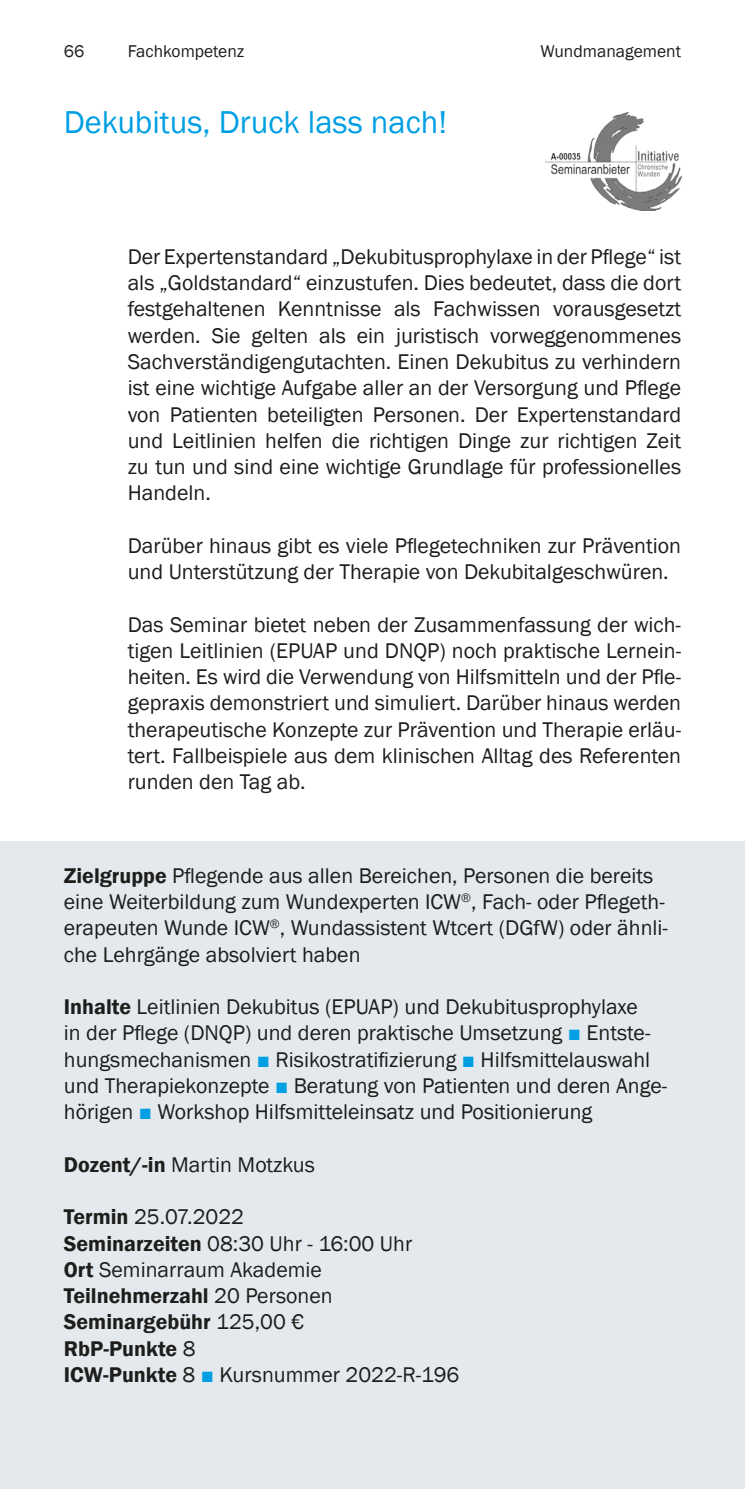
<style>
.page{position:relative;width:745px;height:1489px;background:#fff}
.page>*{position:absolute;margin:0;border:0;box-sizing:border-box;transform-origin:0 0}
.t1{font:32.5px "Franklin Gothic";color:#009fe3}
.t2{font:22px/26.2px "Franklin Gothic";color:#1d1d1b}
.t3{font:17.5px "Franklin Gothic";color:#1d1d1b}
.s1{font-weight:600}
.s2{color:#009fe3}
</style>
<div class="page">
<div style="left:0;top:841px;width:744px;height:647px;background:#e4e9ed"></div>
<img style="left:545px;top:112px;width:135px;height:99px">
<p class="t3" style="left:64px;top:40px;width:22px">66</p>
<p class="t3" style="left:128px;top:40px;width:118px">Fachkompetenz</p>
<p class="t3" style="left:540px;top:40px;width:142px">Wundmanagement</p>
<h1 class="t1" style="left:64px;top:102px;width:384px">Dekubitus, Druck lass nach!</h1>
<p class="t2" style="left:128px;top:244px;width:554px;text-align:justify">Der Expertenstandard „Dekubitusprophylaxe in der Pflege“ ist als „Goldstandard“ einzustufen. Dies bedeutet, dass die dort festgehaltenen Kenntnisse als Fachwissen vorausgesetzt werden. Sie gelten als ein juristisch vorweggenommenes Sachverständigengutachten. Einen Dekubitus zu verhindern ist eine wichtige Aufgabe aller an der Versorgung und Pflege von Patienten beteiligten Personen. Der Expertenstandard und Leitlinien helfen die richtigen Dinge zur richtigen Zeit zu tun und sind eine wichtige Grundlage für professionelles Handeln.</p>
<p class="t2" style="left:128px;top:533px;width:554px">Darüber hinaus gibt es viele Pflegetechniken zur Prävention und Unterstützung der Therapie von Dekubitalgeschwüren.</p>
<p class="t2" style="left:128px;top:611px;width:554px;text-align:justify">Das Seminar bietet neben der Zusammenfassung der wich&shy;tigen Leitlinien (EPUAP und DNQP) noch praktische Lernein&shy;heiten. Es wird die Verwendung von Hilfsmitteln und der Pfle&shy;gepraxis demonstriert und simuliert. Darüber hinaus werden therapeutische Konzepte zur Prävention und Therapie erläu&shy;tert. Fallbeispiele aus dem klinischen Alltag des Referenten runden den Tag ab.</p>
<p class="t2" style="left:64px;top:862px;width:605px"><span class="s1">Zielgruppe</span> Pflegende aus allen Bereichen, Personen die bereits eine Weiterbildung zum Wundexperten ICW<sup>®</sup>, Fach- oder Pflegeth&shy;erapeuten Wunde ICW<sup>®</sup>, Wundassistent Wtcert (DGfW) oder ähnli&shy;che Lehrgänge absolviert haben</p>
<p class="t2" style="left:64px;top:994px;width:604px"><span class="s1">Inhalte</span> Leitlinien Dekubitus (EPUAP) und Dekubitusprophylaxe<br>in der Pflege (DNQP) und deren praktische Umsetzung <span class="s2">■</span> Entste&shy;hungsmechanismen <span class="s2">■</span> Risikostratifizierung <span class="s2">■</span> Hilfsmittelauswahl und Therapiekonzepte <span class="s2">■</span> Beratung von Patienten und deren Ange&shy;hörigen <span class="s2">■</span> Workshop Hilfsmitteleinsatz und Positionierung</p>
<p class="t2" style="left:64px;top:1151px;width:252px"><span class="s1">Dozent/-in</span> Martin Motzkus</p>
<p class="t2" style="left:64px;top:1204px;width:397px"><span class="s1">Termin</span> 25.07.2022<br><span class="s1">Seminarzeiten</span> 08:30 Uhr - 16:00 Uhr<br><span class="s1">Ort</span> Seminarraum Akademie<br><span class="s1">Teilnehmerzahl</span> 20 Personen<br><span class="s1">Seminargebühr</span> 125,00 €<br><span class="s1">RbP-Punkte</span> 8<br><span class="s1">ICW-Punkte</span> 8 <span class="s2">■</span> Kursnummer 2022-R-196</p>
</div>
